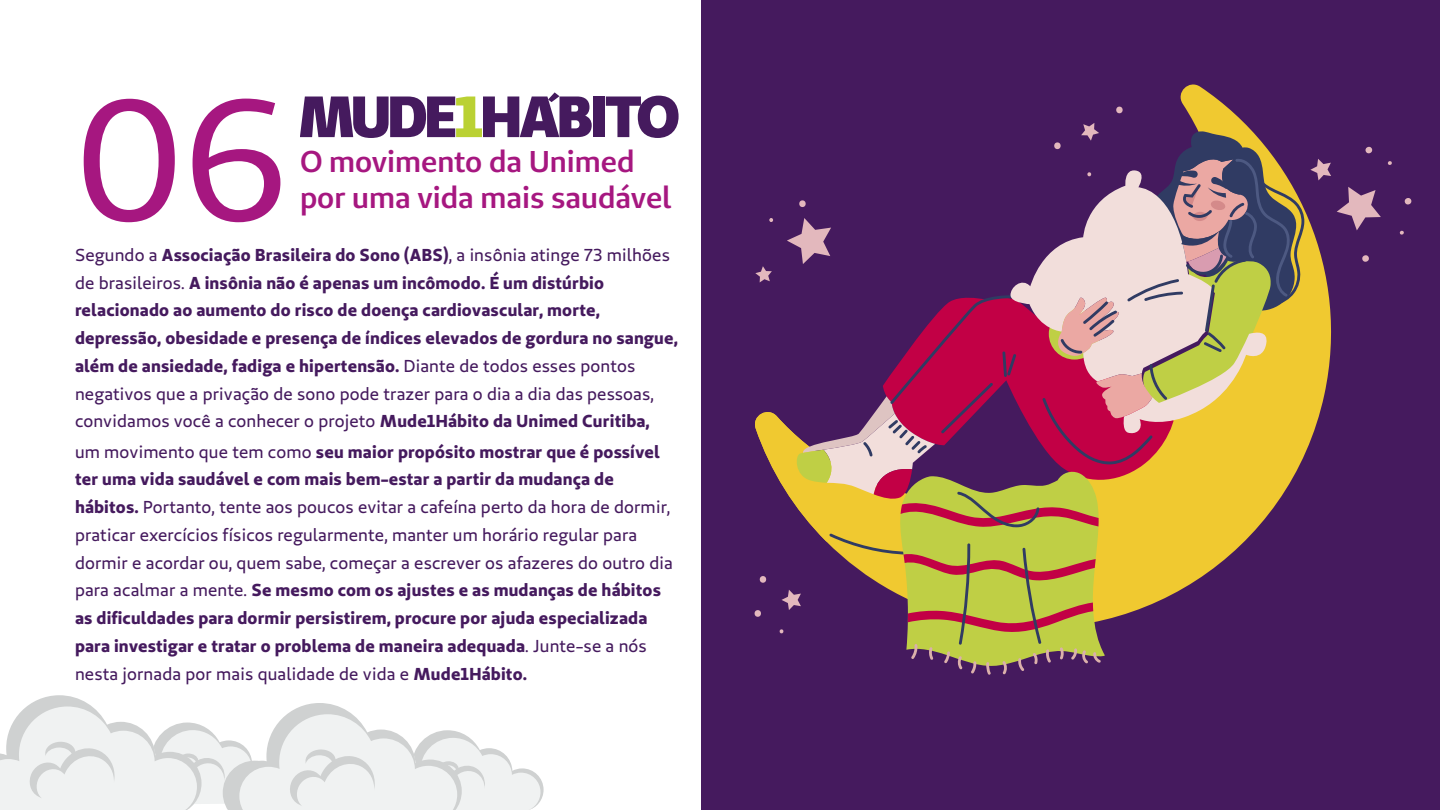
<style>
.page{position:relative;width:1440px;height:810px;background:#fff}
.page>*{position:absolute;margin:0;border:0;box-sizing:border-box;transform-origin:0 0}
.t1{font:170.62px "Unimed Sans";color:#a61780}
.t2{font:600 30px/36px "Unimed Sans";color:#a61780}
.t3{font:17.25px/27.8px "Unimed Sans 2020 Bold";letter-spacing:.01em;color:#451a5e}
.t4{font:17.25px/27.8px "Unimed Sans 2020 Regular";letter-spacing:.01em;color:#451a5e}
.s1{font-family:"Unimed Sans 2020 Bold"}
.s2{font-family:"Unimed Sans 2020 Regular"}
</style>
<div class="page">
<div style="left:701px;top:0;width:739px;height:810px;background:#451a5e"></div>
<svg style="left:300px;top:92px;width:292px;height:46px"></svg>
<div style="left:593px;top:97px;width:12px;height:40px;background:#451a5e"></div>
<svg style="left:606px;top:96px;width:73px;height:42px"></svg>
<svg style="left:1118px;top:84px;width:126px;height:39px"></svg>
<svg style="left:1337px;top:187px;width:44px;height:43px"></svg>
<svg style="left:1365px;top:146px;width:8px;height:8px"></svg>
<svg style="left:1404px;top:198px;width:8px;height:7px"></svg>
<svg style="left:1362px;top:255px;width:7px;height:7px"></svg>
<svg style="left:1399px;top:230px;width:5px;height:5px"></svg>
<svg style="left:1387px;top:161px;width:5px;height:4px"></svg>
<svg style="left:1116px;top:107px;width:8px;height:6px"></svg>
<svg style="left:754px;top:123px;width:577px;height:552px"></svg>
<svg style="left:0;top:695px;width:544px;height:115px"></svg>
<h1 class="t1" style="left:75px;top:51px;width:215px">06</h1>
<h2 class="t2" style="left:300px;top:143px;width:373px">O movimento da Unimed por uma vida mais saudável</h2>
<p class="t4" style="left:75px;top:241px;width:596px">Segundo a <span class="s1">Associação Brasileira do Sono (ABS)</span>, a insônia atinge 73 milhões</p>
<p class="t3" style="left:75px;top:268px;width:605px"><span class="s2">de brasileiros.</span> A insônia não é apenas um incômodo. É um distúrbio relacionado ao aumento do risco de doença cardiovascular, morte, depressão, obesidade e presença de índices elevados de gordura no sangue, além de ansiedade, fadiga e hipertensão. <span class="s2">Diante de todos esses pontos</span></p>
<p class="t4" style="left:75px;top:379px;width:580px">negativos que a privação de sono pode trazer para o dia a dia das pessoas, convidamos você a conhecer o projeto <span class="s1">Mude1Hábito da Unimed Curitiba,</span></p>
<p class="t3" style="left:75px;top:437px;width:587px"><span class="s2">um movimento que tem como</span> seu maior propósito mostrar que é possível ter uma vida saudável e com mais bem-estar a partir da mudança de</p>
<p class="t4" style="left:75px;top:493px;width:599px"><span class="s1">hábitos.</span> Portanto, tente aos poucos evitar a cafeína perto da hora de dormir, praticar exercícios físicos regularmente, manter um horário regular para dormir e acordar ou, quem sabe, começar a escrever os afazeres do outro dia</p>
<p class="t3" style="left:75px;top:576px;width:588px"><span class="s2">para acalmar a mente.</span> Se mesmo com os ajustes e as mudanças de hábitos as dificuldades para dormir persistirem, procure por ajuda especializada para investigar e tratar o problema de maneira adequada<span class="s2">. Junte-se a nós</span></p>
<p class="t4" style="left:75px;top:659px;width:454px">nesta jornada por mais qualidade de vida e <span class="s1">Mude1Hábito.</span></p>
</div>
